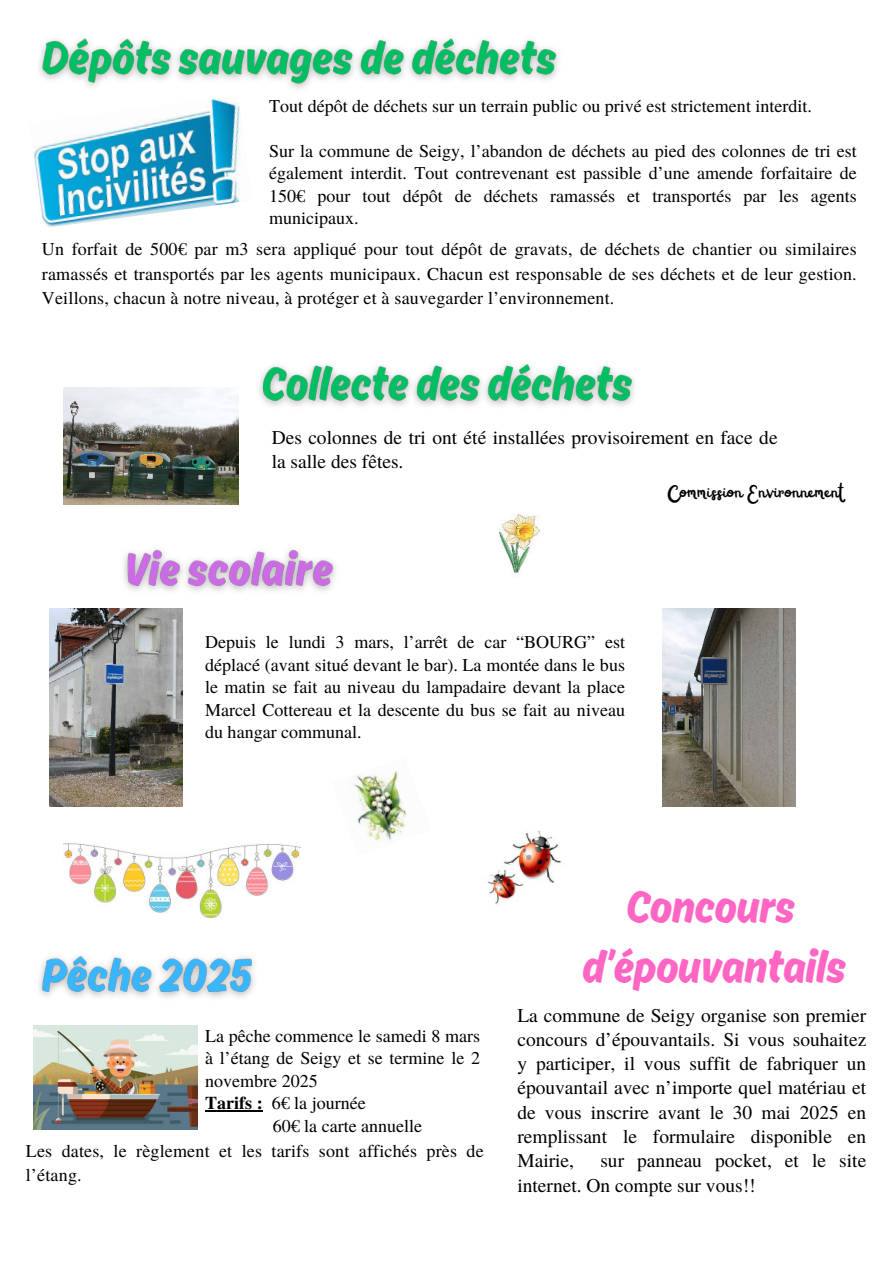
<style>
.page{position:relative;width:894px;height:1264px;background:#fff}
.page>*{position:absolute;margin:0;border:0;box-sizing:border-box;transform-origin:0 0}
.t1{font:48px/59.7px "Ahkio";color:#ff66c4;text-align:center}
.t2{font:21px "Railey";letter-spacing:.01em;color:#000}
.t3{font:19.5px/24.3px "Te X Gyre Termes";color:#000}
.t4{font:18px/22.5px "Te X Gyre Termes";color:#000;text-align:justify}
.s1{font-weight:700}
</style>
<div class="page">
<img style="left:34px;top:99px;width:206px;height:128px">
<img style="left:34px;top:1025px;width:163px;height:104px">
<img style="left:63px;top:388px;width:176px;height:117px">
<img style="left:49px;top:608px;width:133px;height:198px">
<img style="left:662px;top:608px;width:133px;height:198px">
<img style="left:354px;top:771px;width:53px;height:70px">
<img style="left:499px;top:514px;width:41px;height:60px">
<img style="left:488px;top:831px;width:73px;height:75px">
<img style="left:63px;top:843px;width:237px;height:74px">
<img style="left:39px;top:38px;width:520px;height:51px">
<img style="left:39px;top:956px;width:215px;height:42px">
<hr style="left:205px;top:1110px;width:57px;height:1px;background:#000">
<img style="left:259px;top:364px;width:376px;height:42px">
<img style="left:124px;top:549px;width:212px;height:43px">
<p class="t4" style="left:269px;top:94px;width:544px">Tout dépôt de déchets sur un terrain public ou privé est strictement interdit.</p>
<p class="t4" style="left:269px;top:139px;width:589px">Sur la commune de Seigy, l’abandon de déchets au pied des colonnes de tri est également interdit. Tout contrevenant est passible d’une amende forfaitaire de 150€ pour tout dépôt de déchets ramassés et transportés par les agents municipaux.</p>
<p class="t4" style="left:42px;top:235px;width:816px;line-height:24.8px">Un forfait de 500€ par m3 sera appliqué pour tout dépôt de gravats, de déchets de chantier ou similaires ramassés et transportés par les agents municipaux. Chacun est responsable de ses déchets et de leur gestion.<br>Veillons, chacun à notre niveau, à protéger et à sauvegarder l’environnement.</p>
<p class="t3" style="left:271px;top:424px;width:507px">Des colonnes de tri ont été installées provisoirement en face de la salle des fêtes.</p>
<p class="t2" style="left:666px;top:478px;width:178px">Commission Environnement</p>
<p class="t4" style="left:205px;top:630px;width:421px">Depuis le lundi 3 mars, l’arrêt de car “BOURG” est déplacé (avant situé devant le bar). La montée dans le bus le matin se fait au niveau du lampadaire devant la place Marcel Cottereau et la descente du bus se fait au niveau du hangar communal.</p>
<p class="t4" style="left:205px;top:1023px;width:276px">La pêche commence le samedi 8 mars</p>
<p class="t4" style="left:205px;top:1046px;width:276px">à l’étang de Seigy et se termine le 2</p>
<p class="t4" style="left:205px;top:1068px;width:114px">novembre 2025</p>
<p class="t4" style="left:205px;top:1091px;width:162px"><span class="s1">Tarifs :</span> 6€ la journée</p>
<p class="t4" style="left:272px;top:1113px;width:151px">60€ la carte annuelle</p>
<p class="t4" style="left:26px;top:1137px;width:459px;line-height:24.8px">Les dates, le règlement et les tarifs sont affichés près de l’étang.</p>
<h1 class="t1" style="left:582px;top:876px;width:265px">Concours d’épouvantails</h1>
<p class="t3" style="left:517px;top:1001px;width:350px;text-align:justify">La commune de Seigy organise son premier concours d’épouvantails. Si vous souhaitez y participer, il vous suffit de fabriquer un épouvantail avec n’importe quel matériau et de vous inscrire avant le 30 mai 2025 en remplissant le formulaire disponible en Mairie,</p>
<p class="t3" style="left:517px;top:1147px;width:350px;text-indent:83px">sur panneau pocket, et le site internet. On compte sur vous!!</p>
</div>
